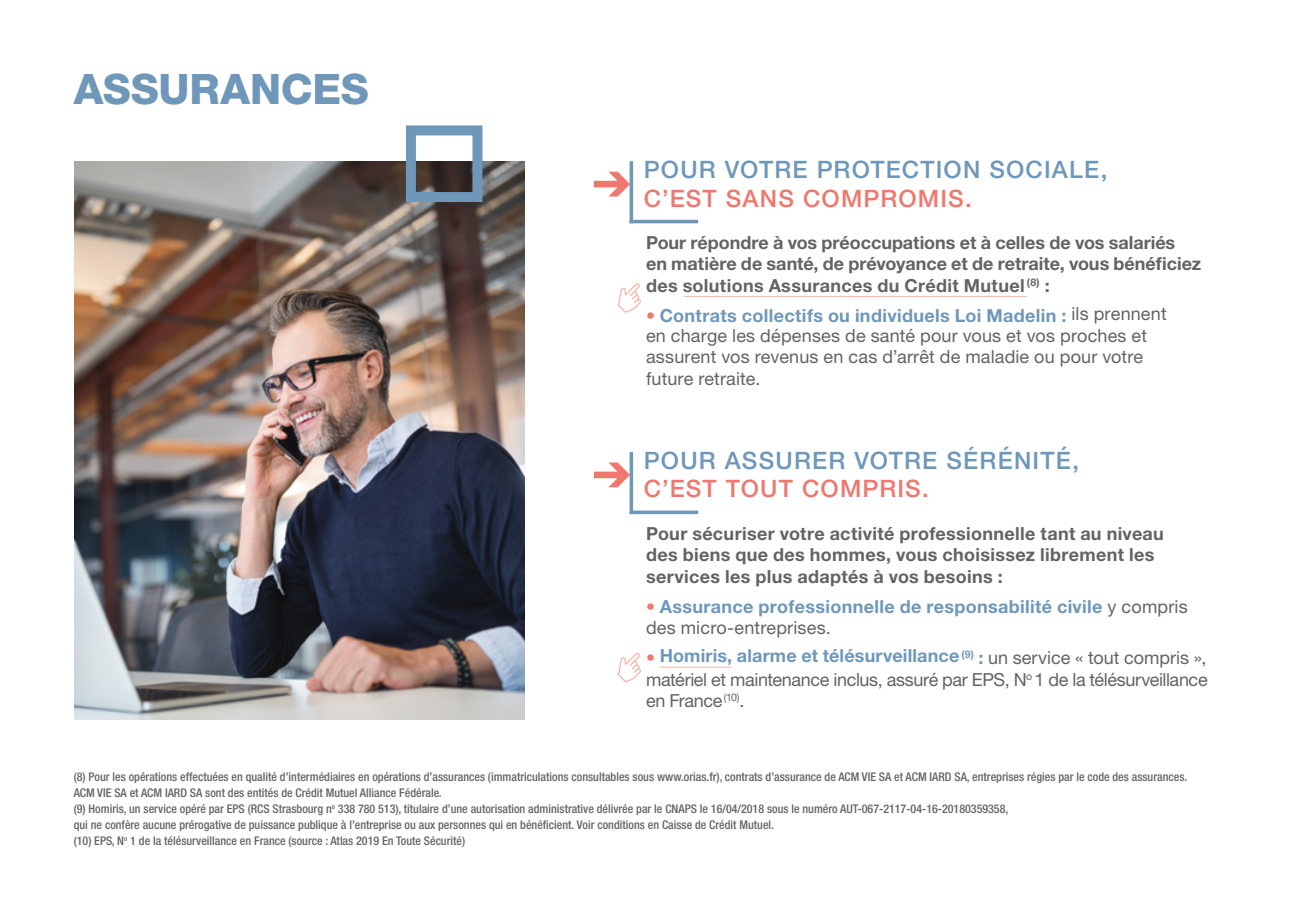
<style>
.page{position:relative;width:1304px;height:908px;background:#fff}
.page>*{position:absolute;margin:0;border:0;box-sizing:border-box;transform-origin:0 0}
.t1{font:800 42px "Helvetica Neue LT Std";letter-spacing:-.005em;color:#6e97b9}
.t2{font:500 24px "Helvetica Neue LT Std";letter-spacing:.05em;color:#6e97b9}
.t3{font:500 24px "Helvetica Neue LT Std";letter-spacing:.045em;color:#ee776e}
.t4{font:700 18px/21.4px "Helvetica Neue LT Std";letter-spacing:.015em;color:#646363}
.t5{font:18px/19.8px "Helvetica Neue LT Std";letter-spacing:.005em;color:#646363}
.t6{font:18px/23.2px "Helvetica Neue LT Std";letter-spacing:-.02em;color:#646363}
.t7{font:700 18px/21.4px "Helvetica Neue LT Std";letter-spacing:.02em;color:#6e97b9}
.t8{font:500 condensed 12px/16px "Helvetica Neue LT Std";color:#646363}
.s1{font-weight:700;color:#ee776e}
.s2{font-weight:700;color:#6e97b9}
.s3{color:#ee776e}
.s4{font-weight:400;color:#646363}
</style>
<div class="page">
<img style="left:75px;top:161px;width:450px;height:557px">
<svg style="left:594px;top:172px;width:36px;height:24px"></svg>
<hr style="left:630px;top:161px;width:3px;height:62px;background:#6e97b9">
<hr style="left:630px;top:220px;width:68px;height:3px;background:#6e97b9">
<svg style="left:594px;top:462px;width:36px;height:25px"></svg>
<hr style="left:630px;top:452px;width:3px;height:62px;background:#6e97b9">
<svg style="left:633px;top:510px;width:65px;height:4px"></svg>
<div style="left:406px;top:125px;width:76px;height:77px;border:10px solid #6e97b9"></div>
<svg style="left:617px;top:283px;width:24px;height:30px"></svg>
<svg style="left:617px;top:653px;width:24px;height:29px"></svg>
<hr style="left:685px;top:296px;width:342px;height:1px;background:#f6b3a7">
<hr style="left:660px;top:666px;width:71px;height:1px;background:#f6b3a7">
<h1 class="t1" style="left:74px;top:64px;width:297px">ASSURANCES</h1>
<h2 class="t2" style="left:644px;top:155px;width:465px">POUR VOTRE PROTECTION SOCIALE,</h2>
<h2 class="t3" style="left:644px;top:183px;width:329px">C’EST SANS COMPROMIS.</h2>
<h3 class="t4" style="left:646px;top:231px;width:557px">Pour répondre à vos préoccupations et à celles de vos salariés<br>en matière de santé, de prévoyance et de retraite, vous bénéficiez des solutions Assurances du Crédit Mutuel <sup>(8)</sup> :</h3>
<h3 class="t5" style="left:646px;top:305px;width:522px"><span class="s1">•</span> <span class="s2">Contrats collectifs ou individuels Loi Madelin :</span> ils prennent en charge les dépenses de santé pour vous et vos proches et</h3>
<h3 class="t5" style="left:646px;top:346px;width:499px;line-height:21.4px">assurent vos revenus en cas d’arrêt de maladie ou pour votre future retraite.</h3>
<h2 class="t2" style="left:644px;top:446px;width:437px">POUR ASSURER VOTRE SÉRÉNITÉ,</h2>
<h2 class="t3" style="left:644px;top:474px;width:287px">C’EST TOUT COMPRIS.</h2>
<h3 class="t4" style="left:646px;top:522px;width:519px">Pour sécuriser votre activité professionnelle tant au niveau des biens que des hommes, vous choisissez librement les services les plus adaptés à vos besoins :</h3>
<h3 class="t7" style="left:646px;top:595px;width:543px"><span class="s3">•</span> Assurance professionnelle de responsabilité civile <span class="s4">y compris des micro-entreprises.</span></h3>
<h3 class="t6" style="left:646px;top:644px;width:563px"><span class="s1">•</span> <span class="s2">Homiris, alarme et télésurveillance</span> <sup>(9)</sup> <span class="s2">:</span> un service « tout compris », matériel et maintenance inclus, assuré par EPS, N<sup>o</sup> 1 de la télésurveillance</h3>
<h3 class="t6" style="left:646px;top:688px;width:100px">en France<sup>(10)</sup>.</h3>
<p class="t8" style="left:74px;top:767px;width:1115px">(8) Pour les opérations effectuées en qualité d’intermédiaires en opérations d’assurances (immatriculations consultables sous www.orias.fr), contrats d’assurance de ACM VIE SA et ACM IARD SA, entreprises régies par le code des assurances.<br>ACM VIE SA et ACM IARD SA sont des entités de Crédit Mutuel Alliance Fédérale.<br>(9) Homiris, un service opéré par EPS (RCS Strasbourg n<sup>o</sup> 338 780 513), titulaire d’une autorisation administrative délivrée par le CNAPS le 16/04/2018 sous le numéro AUT-067-2117-04-16-20180359358,<br>qui ne confère aucune prérogative de puissance publique à l’entreprise ou aux personnes qui en bénéficient. Voir conditions en Caisse de Crédit Mutuel.<br>(10) EPS, N<sup>o</sup> 1 de la télésurveillance en France (source : Atlas 2019 En Toute Sécurité)</p>
</div>
